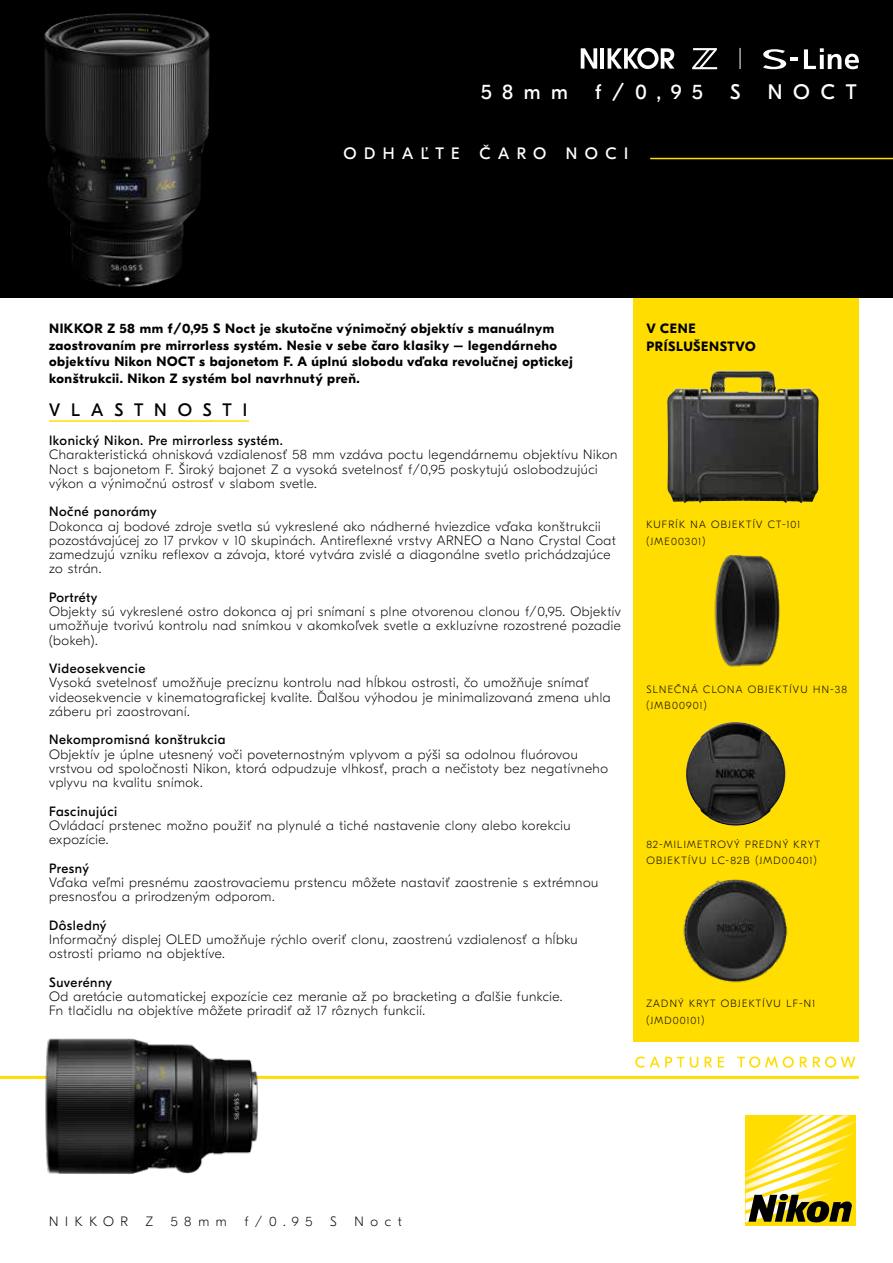
<style>
.page{position:relative;width:893px;height:1263px;background:#fff}
.page>*{position:absolute;margin:0;border:0;box-sizing:border-box;transform-origin:0 0}
.t1{font:21px "GT Eesti Pro Display";letter-spacing:.5em;color:#fff}
.t2{font:18px "GT Eesti Pro Display";letter-spacing:.61em;color:#000}
.t3{font:16.5px "GT Eesti Pro Display";letter-spacing:.45em;color:#fff}
.t4{font:100 13.5px/14.2px "GT Eesti Pro Display";letter-spacing:.04em;color:#000}
.t5{font:700 13.5px/16.5px "GT Eesti Pro Display";letter-spacing:.04em;color:#000}
.t6{font:13.5px "GT Eesti Pro Display";letter-spacing:.04em;color:#000}
.t7{font:100 10.5px/16.5px "GT Eesti Pro Display";letter-spacing:.12em;color:#000}
</style>
<div class="page">
<div style="left:634px;top:298px;width:225px;height:744px;background:#fd0"></div>
<div style="left:0;top:0;width:893px;height:298px;background:#000"></div>
<div style="left:745px;top:1115px;width:111px;height:111px;background:#fd0"></div>
<svg style="left:745px;top:1115px;width:111px;height:108px"></svg>
<hr style="left:650px;top:158px;width:243px;height:1px;background:#fd0">
<svg style="left:635px;top:1056px;width:49px;height:12px"></svg>
<svg style="left:690px;top:1057px;width:8px;height:11px"></svg>
<svg style="left:705px;top:1057px;width:7px;height:10px"></svg>
<svg style="left:718px;top:1057px;width:6px;height:10px"></svg>
<svg style="left:737px;top:1056px;width:57px;height:12px"></svg>
<svg style="left:800px;top:1057px;width:7px;height:10px"></svg>
<svg style="left:813px;top:1056px;width:42px;height:12px"></svg>
<hr style="left:0;top:1076px;width:859px;height:3px;background:#fd0">
<svg style="left:763px;top:49px;width:35px;height:20px"></svg>
<svg style="left:804px;top:48px;width:55px;height:21px"></svg>
<svg style="left:692px;top:48px;width:25px;height:21px"></svg>
<svg style="left:581px;top:48px;width:16px;height:21px"></svg>
<hr style="left:600px;top:48px;width:4px;height:21px;background:#fff">
<svg style="left:608px;top:48px;width:66px;height:21px"></svg>
<svg style="left:740px;top:48px;width:1px;height:21px"></svg>
<img style="left:686px;top:722px;width:100px;height:104px">
<img style="left:683px;top:879px;width:105px;height:104px">
<img style="left:44px;top:13px;width:166px;height:274px">
<img style="left:16px;top:1038px;width:259px;height:136px">
<img style="left:667px;top:371px;width:75px;height:132px">
<img style="left:714px;top:555px;width:66px;height:112px">
<hr style="left:49px;top:420px;width:200px;height:2px;background:#fd0">
<h1 class="t1" style="left:481px;top:80px;width:89px">58mm</h1>
<h1 class="t1" style="left:595px;top:80px;width:109px">f/0,95</h1>
<h1 class="t1" style="left:730px;top:80px;width:12px">S</h1>
<h1 class="t1" style="left:768px;top:80px;width:90px">NOCT</h1>
<p class="t3" style="left:344px;top:144px;width:286px">ODHAĽTE ČARO NOCI</p>
<p class="t5" style="left:49px;top:321px;width:525px">NIKKOR Z 58 mm f/0,95 S Noct je skutočne výnimočný objektív s manuálnym zaostrovaním pre mirrorless systém. Nesie v sebe čaro klasiky – legendárneho objektívu Nikon NOCT s bajonetom F. A úplnú slobodu vďaka revolučnej optickej konštrukcii. Nikon Z systém bol navrhnutý preň.</p>
<h2 class="t2" style="left:49px;top:400px;width:200px">VLASTNOSTI</h2>
<p class="t6" style="left:49px;top:433px;width:235px">Ikonický Nikon. Pre mirrorless systém.</p>
<p class="t4" style="left:49px;top:448px;width:570px">Charakteristická ohnisková vzdialenosť 58 mm vzdáva poctu legendárnemu objektívu Nikon<br>Noct s bajonetom F. Široký bajonet Z a vysoká svetelnosť f/0,95 poskytujú oslobodzujúci výkon a výnimočnú ostrosť v slabom svetle.</p>
<p class="t6" style="left:49px;top:504px;width:109px">Nočné panorámy</p>
<p class="t4" style="left:49px;top:519px;width:568px">Dokonca aj bodové zdroje svetla sú vykreslené ako nádherné hviezdice vďaka konštrukcii pozostávajúcej zo 17 prvkov v 10 skupinách. Antireflexné vrstvy ARNEO a Nano Crystal Coat zamedzujú vzniku reflexov a závoja, ktoré vytvára zvislé a diagonálne svetlo prichádzajúce zo strán.</p>
<p class="t6" style="left:49px;top:590px;width:50px">Portréty</p>
<p class="t4" style="left:49px;top:605px;width:573px;text-align:justify">Objekty sú vykreslené ostro dokonca aj pri snímaní s plne otvorenou clonou f/0,95. Objektív umožňuje tvorivú kontrolu nad snímkou v akomkoľvek svetle a exkluzívne rozostrené pozadie (bokeh).</p>
<p class="t6" style="left:49px;top:661px;width:98px">Videosekvencie</p>
<p class="t4" style="left:49px;top:676px;width:563px">Vysoká svetelnosť umožňuje precíznu kontrolu nad hĺbkou ostrosti, čo umožňuje snímať videosekvencie v kinematografickej kvalite. Ďalšou výhodou je minimalizovaná zmena uhla záberu pri zaostrovaní.</p>
<p class="t6" style="left:49px;top:732px;width:178px">Nekompromisná konštrukcia</p>
<p class="t4" style="left:49px;top:747px;width:560px">Objektív je úplne utesnený voči poveternostným vplyvom a pýši sa odolnou fluórovou vrstvou od spoločnosti Nikon, ktorá odpudzuje vlhkosť, prach a nečistoty bez negatívneho vplyvu na kvalitu snímok.</p>
<p class="t6" style="left:49px;top:804px;width:70px">Fascinujúci</p>
<p class="t4" style="left:49px;top:818px;width:523px">Ovládací prstenec možno použiť na plynulé a tiché nastavenie clony alebo korekciu expozície.</p>
<p class="t6" style="left:49px;top:861px;width:41px">Presný</p>
<p class="t4" style="left:49px;top:875px;width:551px">Vďaka veľmi presnému zaostrovaciemu prstencu môžete nastaviť zaostrenie s extrémnou presnosťou a prirodzeným odporom.</p>
<p class="t6" style="left:49px;top:918px;width:59px">Dôsledný</p>
<p class="t4" style="left:49px;top:932px;width:530px">Informačný displej OLED umožňuje rýchlo overiť clonu, zaostrenú vzdialenosť a hĺbku ostrosti priamo na objektíve.</p>
<p class="t6" style="left:49px;top:975px;width:64px">Suverénny</p>
<p class="t4" style="left:49px;top:989px;width:515px">Od aretácie automatickej expozície cez meranie až po bracketing a ďalšie funkcie.<br>Fn tlačidlu na objektíve môžete priradiť až 17 rôznych funkcií.</p>
<p class="t5" style="left:646px;top:320px;width:111px;line-height:18px">V CENE<br>PRÍSLUŠENSTVO</p>
<p class="t7" style="left:646px;top:517px;width:155px">KUFRÍK NA OBJEKTÍV CT-101 (JME00301)</p>
<p class="t7" style="left:646px;top:681px;width:202px">SLNEČNÁ CLONA OBJEKTÍVU HN-38 (JMB00901)</p>
<p class="t7" style="left:646px;top:836px;width:175px">82-MILIMETROVÝ PREDNÝ KRYT<br>OBJEKTÍVU LC-82B (JMD00401)</p>
<p class="t7" style="left:646px;top:995px;width:171px">ZADNÝ KRYT OBJEKTÍVU LF-N1 (JMD00101)</p>
<p class="t4" style="left:49px;top:1214px;width:81px">NIKKOR</p>
<p class="t4" style="left:146px;top:1214px;width:9px">Z</p>
<p class="t4" style="left:171px;top:1214px;width:58px">58mm</p>
<p class="t4" style="left:244px;top:1214px;width:70px">f/0.95</p>
<p class="t4" style="left:330px;top:1214px;width:8px">S</p>
<p class="t4" style="left:354px;top:1214px;width:49px">Noct</p>
</div>
